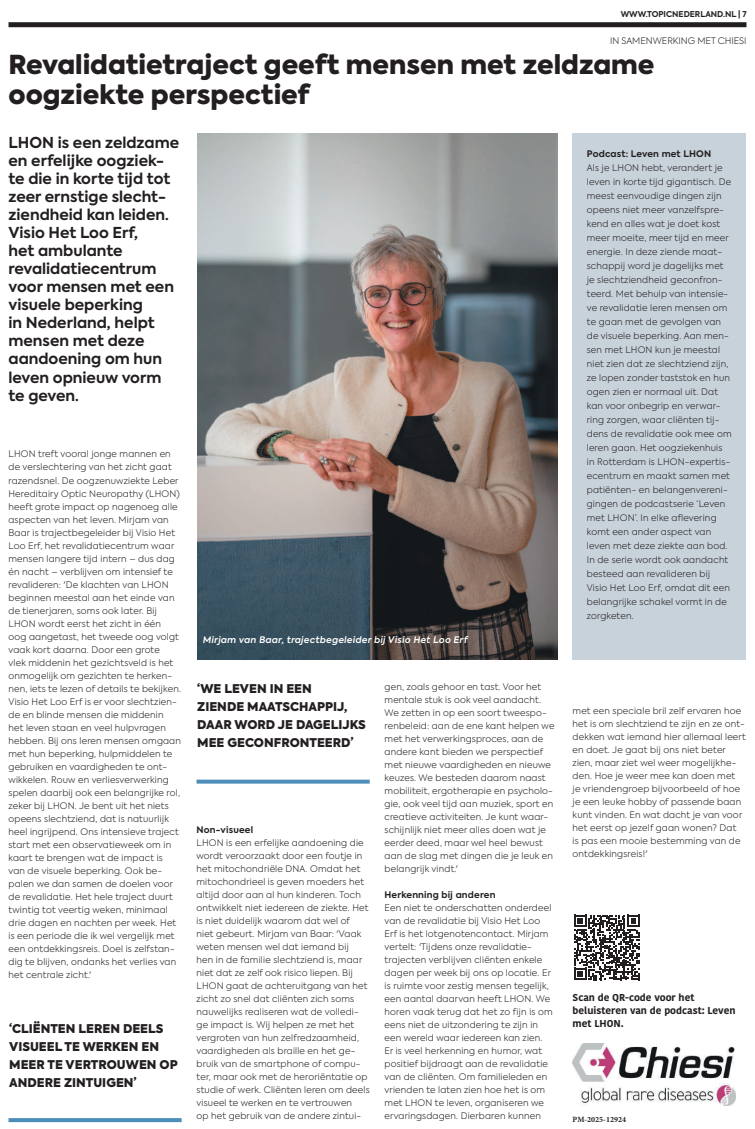
<style>
.page{position:relative;width:755px;height:1129px;background:#fff}
.page>*{position:absolute;margin:0;border:0;box-sizing:border-box;transform-origin:0 0}
.t1{font:900 26px/30px "Axiforma";color:#231f20}
.t2{font:700 15px/18px "Axiforma";color:#231f20}
.t3{font:900 12px/18px "Axiforma";color:#231f20}
.t4{font:700 10px/13px "Kohinoor Bangla";color:#231f20}
.t5{font:300 9px/13px "Axiforma";letter-spacing:.02em;color:#231f20}
.t6{font:700 9px "Axiforma";letter-spacing:.02em;color:#231f20}
.t7{font:italic 600 9px "Axiforma";letter-spacing:.03em;color:#fff}
.t8{font:300 9px "Axiforma";color:#231f20}
.t9{font:700 8px "Axiforma";color:#231f20}
.t10{font:700 8px "Minion Pro";color:#231f20}
</style>
<div class="page">
<div style="left:9px;top:22px;width:737px;height:5px;background:#231f20"></div>
<img style="left:197px;top:133px;width:360px;height:526px">
<svg style="left:196px;top:779px;width:173px;height:4px"></svg>
<div style="left:572px;top:133px;width:173px;height:526px;background:#c8d2db"></div>
<svg style="left:9px;top:1118px;width:172px;height:3px"></svg>
<img style="left:572px;top:1043px;width:163px;height:62px">
<svg style="left:574px;top:914px;width:65px;height:65px"></svg>
<p class="t9" style="left:620px;top:8px;width:127px">WWW.TOPICNEDERLAND.NL | 7</p>
<p class="t8" style="left:609px;top:35px;width:138px">IN SAMENWERKING MET CHIESI</p>
<h1 class="t1" style="left:9px;top:50px;width:647px">Revalidatietraject geeft mensen met zeldzame oogziekte perspectief</h1>
<p class="t6" style="left:586px;top:147px;width:126px">Podcast: Leven met LHON</p>
<p class="t5" style="left:586px;top:160px;width:146px;line-height:14px">Als je LHON hebt, verandert je leven in korte tijd gigantisch. De meest eenvoudige dingen zijn opeens niet meer vanzelfspre&shy;kend en alles wat je doet kost meer moeite, meer tijd en meer energie. In deze ziende maat&shy;schappij word je dagelijks met je slechtziendheid geconfron&shy;teerd. Met behulp van intensie&shy;ve revalidatie leren mensen om te gaan met de gevolgen van de visuele beperking. Aan men&shy;sen met LHON kun je meestal niet zien dat ze slechtziend zijn, ze lopen zonder taststok en hun ogen zien er normaal uit. Dat kan voor onbegrip en verwar&shy;ring zorgen, waar cliënten tij&shy;dens de revalidatie ook mee om leren gaan. Het oogziekenhuis in Rotterdam is LHON-expertis&shy;ecentrum en maakt samen met patiënten- en belangenvereni&shy;gingen de podcastserie ‘Leven met LHON’. In elke aflevering komt een ander aspect van leven met deze ziekte aan bod.<br>In de serie wordt ook aandacht besteed aan revalideren bij<br>Visio Het Loo Erf, omdat dit een belangrijke schakel vormt in de zorgketen.</p>
<p class="t2" style="left:9px;top:134px;width:172px">LHON is een zeldzame en erfelijke oogziek&shy;te die in korte tijd tot zeer ernstige slecht&shy;ziendheid kan leiden.<br>Visio Het Loo Erf,<br>het ambulante revalidatiecentrum voor mensen met een visuele beperking<br>in Nederland, helpt mensen met deze aandoening om hun leven opnieuw vorm te geven.</p>
<p class="t5" style="left:9px;top:447px;width:174px">LHON treft vooral jonge mannen en de verslechtering van het zicht gaat razendsnel. De oogzenuwziekte Leber Hereditairy Optic Neuropathy (LHON) heeft grote impact op nagenoeg alle aspecten van het leven. Mirjam van Baar is trajectbegeleider bij Visio Het Loo Erf, het revalidatiecentrum waar mensen langere tijd intern – dus dag én nacht – verblijven om intensief te revalideren: 'De klachten van LHON beginnen meestal aan het einde van de tienerjaren, soms ook later. Bij LHON wordt eerst het zicht in één oog aangetast, het tweede oog volgt vaak kort daarna. Door een grote<br>vlek middenin het gezichtsveld is het onmogelijk om gezichten te herken&shy;nen, iets te lezen of details te bekijken.<br>Visio Het Loo Erf is er voor slechtzien&shy;de en blinde mensen die middenin<br>het leven staan en veel hulpvragen hebben. Bij ons leren mensen omgaan met hun beperking, hulpmiddelen te gebruiken en vaardigheden te ont&shy;wikkelen. Rouw en verliesverwerking spelen daarbij ook een belangrijke rol, zeker bij LHON. Je bent uit het niets opeens slechtziend, dat is natuurlijk heel ingrijpend. Ons intensieve traject start met een observatieweek om in kaart te brengen wat de impact is van de visuele beperking. Ook be&shy;palen we dan samen de doelen voor de revalidatie. Het hele traject duurt twintig tot veertig weken, minimaal drie dagen en nachten per week. Het is een periode die ik wel vergelijk met een ontdekkingsreis. Doel is zelfstan&shy;dig te blijven, ondanks het verlies van het centrale zicht.'</p>
<p class="t7" style="left:203px;top:633px;width:266px">Mirjam van Baar, trajectbegeleider bij Visio Het Loo Erf</p>
<h3 class="t3" style="left:197px;top:679px;width:170px">‘WE LEVEN IN EEN<br>ZIENDE MAATSCHAPPIJ,<br>DAAR WORD JE DAGELIJKS<br>MEE GECONFRONTEERD’</h3>
<p class="t5" style="left:384px;top:679px;width:171px">gen, zoals gehoor en tast. Voor het mentale stuk is ook veel aandacht.<br>We zetten in op een soort tweespo&shy;renbeleid: aan de ene kant helpen we met het verwerkingsproces, aan de andere kant bieden we perspectief met nieuwe vaardigheden en nieuwe keuzes. We besteden daarom naast mobiliteit, ergotherapie en psycholo&shy;gie, ook veel tijd aan muziek, sport en creatieve activiteiten. Je kunt waar&shy;schijnlijk niet meer alles doen wat je eerder deed, maar wel heel bewust aan de slag met dingen die je leuk en belangrijk vindt.'</p>
<p class="t6" style="left:384px;top:888px;width:112px">Herkenning bij anderen</p>
<p class="t5" style="left:384px;top:900px;width:169px">Een niet te onderschatten onderdeel van de revalidatie bij Visio Het Loo Erf is het lotgenotencontact. Mirjam vertelt: 'Tijdens onze revalidatie&shy;trajecten verblijven cliënten enkele dagen per week bij ons op locatie. Er is ruimte voor zestig mensen tegelijk, een aantal daarvan heeft LHON. We horen vaak terug dat het zo fijn is om eens niet de uitzondering te zijn in een wereld waar iedereen kan zien.<br>Er is veel herkenning en humor, wat positief bijdraagt aan de revalidatie van de cliënten. Om familieleden en vrienden te laten zien hoe het is om met LHON te leven, organiseren we ervaringsdagen. Dierbaren kunnen</p>
<p class="t5" style="left:572px;top:704px;width:175px">met een speciale bril zelf ervaren hoe het is om slechtziend te zijn en ze ont&shy;dekken wat iemand hier allemaal leert en doet. Je gaat bij ons niet beter zien, maar ziet wel weer mogelijkhe&shy;den. Hoe je weer mee kan doen met<br>je vriendengroep bijvoorbeeld of hoe je een leuke hobby of passende baan kunt vinden. En wat dacht je van voor het eerst op jezelf gaan wonen? Dat<br>is pas een mooie bestemming van de ontdekkingsreis!'</p>
<p class="t6" style="left:196px;top:823px;width:58px">Non-visueel</p>
<p class="t5" style="left:196px;top:836px;width:174px">LHON is een erfelijke aandoening die wordt veroorzaakt door een foutje in het mitochondriële DNA. Omdat het mitochondrieel is geven moeders het altijd door aan al hun kinderen. Toch ontwikkelt niet iedereen de ziekte. Het is niet duidelijk waarom dat wel of<br>niet gebeurt. Mirjam van Baar: 'Vaak weten mensen wel dat iemand bij<br>hen in de familie slechtziend is, maar niet dat ze zelf ook risico liepen. Bij LHON gaat de achteruitgang van het zicht zo snel dat cliënten zich soms nauwelijks realiseren wat de volledi&shy;ge impact is. Wij helpen ze met het vergroten van hun zelfredzaamheid, vaardigheden als braille en het ge&shy;bruik van de smartphone of compu&shy;ter, maar ook met de heroriëntatie op studie of werk. Cliënten leren om deels visueel te werken en te vertrouwen<br>op het gebruik van de andere zintui-</p>
<p class="t4" style="left:572px;top:990px;width:164px">Scan de QR-code voor het beluisteren van de podcast: Leven met LHON.</p>
<h3 class="t3" style="left:9px;top:1019px;width:170px">‘CLIËNTEN LEREN DEELS<br>VISUEEL TE WERKEN EN<br>MEER TE VERTROUWEN OP<br>ANDERE ZINTUIGEN’</h3>
<p class="t10" style="left:572px;top:1113px;width:55px">PM-2025-12924</p>
</div>
